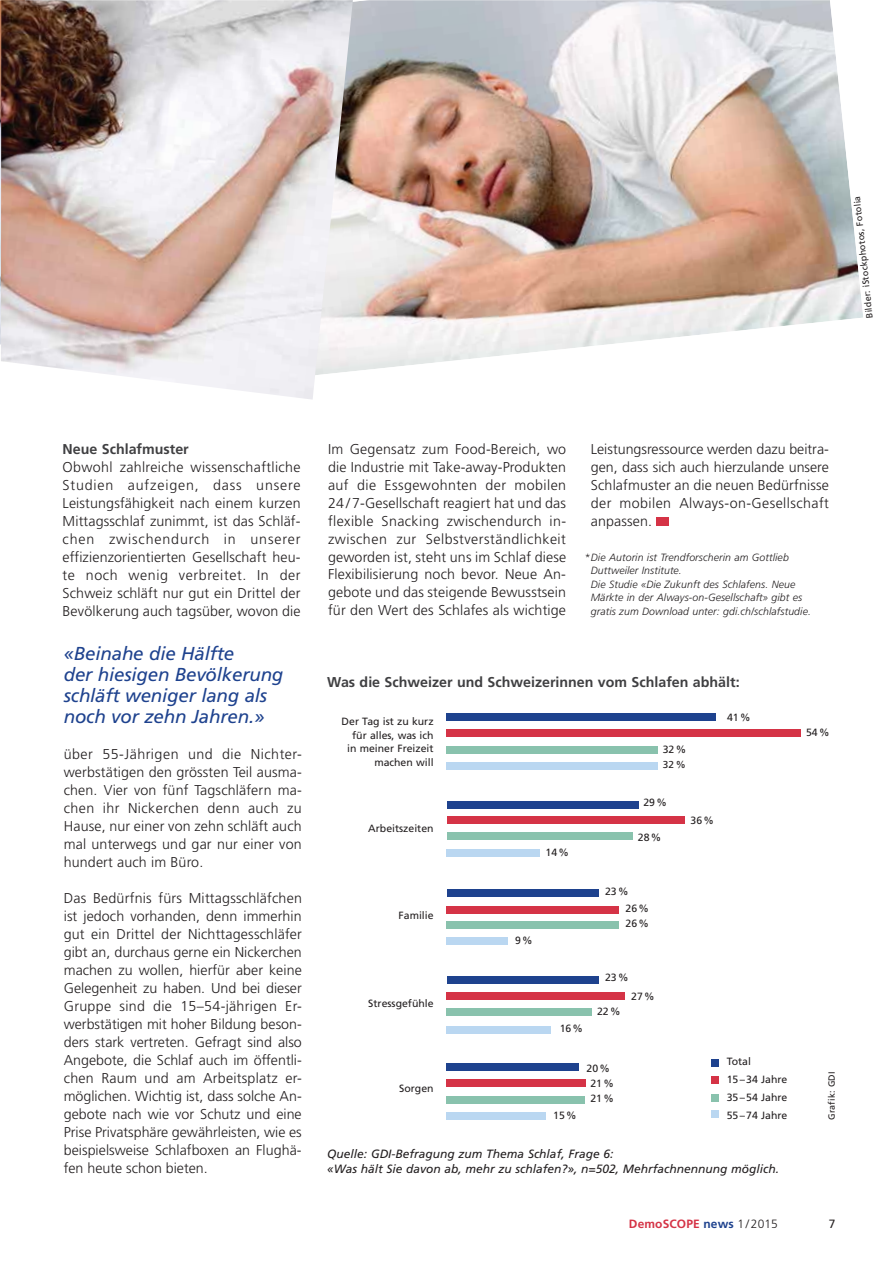
<style>
.page{position:relative;width:893px;height:1263px;background:#fff}
.page>*{position:absolute;margin:0;border:0;box-sizing:border-box;transform-origin:0 0}
.t1{font:italic 18.75px/21px "Frutiger LT Std";letter-spacing:-.01em;color:#1e428e}
.t2{font:300 14.25px/18px "Frutiger LT Std";letter-spacing:.01em;color:#231f20;text-align:justify}
.t3{font:700 14.25px "Frutiger LT Std";color:#404042}
.t4{font:italic 12px/15px "Frutiger LT Std";color:#231f20}
.t5{font:700 12px "Frutiger LT Std";letter-spacing:.01em;color:#d53346}
.t6{font:12px "Frutiger LT Std";color:#231f20}
.t7{font:10.5px/13.5px "Frutiger LT Std";color:#231f20}
.t8{font:italic 300 10.5px/13.5px "Frutiger LT Std";letter-spacing:.01em;color:#231f20}
.t9{font:10.05px "Frutiger LT Std";color:#231f20}
.t10{font:9px "Frutiger LT Std";letter-spacing:.02em;color:#231f20}
.s1{color:#1e428e}
.s2{font-weight:300;color:#231f20}
</style>
<div class="page">
<img style="left:353px;top:0;width:510px;height:371px">
<img style="left:0;top:0;width:1px;height:345px">
<img style="left:1px;top:0;width:352px;height:400px">
<div style="left:656px;top:517px;width:13px;height:9px;background:#d53346"></div>
<div style="left:447px;top:714px;width:269px;height:7px;background:#1e428e"></div>
<div style="left:447px;top:763px;width:211px;height:7px;background:#bad7f1"></div>
<div style="left:447px;top:746px;width:211px;height:8px;background:#89c2ad"></div>
<div style="left:447px;top:833px;width:185px;height:7px;background:#89c2ad"></div>
<div style="left:447px;top:921px;width:172px;height:8px;background:#89c2ad"></div>
<div style="left:447px;top:1009px;width:145px;height:7px;background:#89c2ad"></div>
<div style="left:447px;top:1096px;width:138px;height:7px;background:#89c2ad"></div>
<div style="left:447px;top:729px;width:354px;height:7px;background:#d53346"></div>
<div style="left:447px;top:816px;width:237px;height:8px;background:#d53346"></div>
<div style="left:447px;top:906px;width:172px;height:8px;background:#d53346"></div>
<div style="left:447px;top:993px;width:178px;height:7px;background:#d53346"></div>
<div style="left:447px;top:1079px;width:139px;height:7px;background:#d53346"></div>
<div style="left:447px;top:850px;width:93px;height:7px;background:#bad7f1"></div>
<div style="left:447px;top:937px;width:61px;height:8px;background:#bad7f1"></div>
<div style="left:447px;top:1026px;width:104px;height:7px;background:#bad7f1"></div>
<div style="left:447px;top:1112px;width:99px;height:7px;background:#bad7f1"></div>
<div style="left:447px;top:801px;width:191px;height:7px;background:#1e428e"></div>
<div style="left:447px;top:889px;width:152px;height:8px;background:#1e428e"></div>
<div style="left:447px;top:977px;width:152px;height:7px;background:#1e428e"></div>
<div style="left:447px;top:1063px;width:132px;height:8px;background:#1e428e"></div>
<div style="left:711px;top:1059px;width:7px;height:7px;background:#1e428e"></div>
<div style="left:711px;top:1110px;width:7px;height:7px;background:#bad7f1"></div>
<div style="left:711px;top:1094px;width:7px;height:7px;background:#89c2ad"></div>
<div style="left:711px;top:1077px;width:7px;height:7px;background:#d53346"></div>
<p class="t10" style="left:866px;top:319px;width:125px;rotate:-96deg">Bilder: iStockphotos, Fotolia</p>
<p class="t3" style="left:63px;top:440px;width:128px">Neue Schlafmuster</p>
<p class="t2" style="left:63px;top:458px;width:240px">Obwohl zahlreiche wissenschaftliche Studien aufzeigen, dass unsere Leistungsfähigkeit nach einem kurzen Mittagsschlaf zunimmt, ist das Schläf&shy;chen zwischendurch in unserer effizienz orientierten Gesellschaft heu&shy;te noch wenig verbreitet. In der Schweiz schläft nur gut ein Drittel der Bevölkerung auch tagsüber, wovon die</p>
<h1 class="t1" style="left:64px;top:643px;width:221px">«Beinahe die Hälfte<br>der hiesigen Bevölkerung schläft weniger lang als noch vor zehn Jahren.»</h1>
<p class="t2" style="left:64px;top:746px;width:240px">über 55-Jährigen und die Nichter&shy;werbstätigen den grössten Teil ausma&shy;chen. Vier von fünf Tagschläfern ma&shy;chen ihr Nickerchen denn auch zu Hause, nur einer von zehn schläft auch mal unterwegs und gar nur einer von hundert auch im Büro.</p>
<p class="t2" style="left:64px;top:890px;width:240px">Das Bedürfnis fürs Mittagsschläfchen ist jedoch vorhanden, denn immerhin gut ein Drittel der Nichttagesschläfer gibt an, durchaus gerne ein Nickerchen machen zu wollen, hierfür aber keine Gelegenheit zu haben. Und bei dieser Gruppe sind die 15–54-jährigen Er&shy;werbstätigen mit hoher Bildung beson&shy;ders stark vertreten. Gefragt sind also Angebote, die Schlaf auch im öffentli&shy;chen Raum und am Arbeitsplatz er&shy;möglichen. Wichtig ist, dass solche An&shy;gebote nach wie vor Schutz und eine Prise Privatsphäre gewährleisten, wie es beispielsweise Schlafboxen an Flughä&shy;fen heute schon bieten.</p>
<p class="t2" style="left:328px;top:440px;width:240px">Im Gegensatz zum Food-Bereich, wo die Industrie mit Take-away-Produkten auf die Essgewohnten der mobilen 24 / 7-Gesellschaft reagiert hat und das flexible Snacking zwischendurch in&shy;zwischen zur Selbstverständlichkeit geworden ist, steht uns im Schlaf diese Flexibilisierung noch bevor. Neue An&shy;gebote und das steigende Bewusstsein für den Wert des Schlafes als wichtige</p>
<p class="t2" style="left:591px;top:440px;width:240px">Leistungs ressource werden dazu beitra&shy;gen, dass sich auch hierzulande unsere Schlafmuster an die neuen Bedürfnisse der mobilen Always-on-Gesellschaft anpassen.</p>
<p class="t8" style="left:591px;top:551px;width:222px;text-indent:-6px">* Die Autorin ist Trendforscherin am Gottlieb Duttweiler Institute.<br>Die Studie «Die Zukunft des Schlafens. Neue Märkte in der Always-on-Gesellschaft» gibt es gratis zum Download unter: gdi.ch/schlafstudie.</p>
<p class="t3" style="left:327px;top:674px;width:414px">Was die Schweizer und Schweizerinnen vom Schlafen abhält:</p>
<p class="t7" style="left:342px;top:715px;width:93px;text-align:right">Der Tag ist zu kurz für alles, was ich in meiner Freizeit machen will</p>
<p class="t7" style="left:727px;top:711px;width:25px">41 %</p>
<p class="t7" style="left:663px;top:743px;width:25px">32 %</p>
<p class="t9" style="left:663px;top:761px;width:25px">32 %</p>
<p class="t7" style="left:643px;top:796px;width:25px">29 %</p>
<p class="t7" style="left:368px;top:822px;width:67px">Arbeitszeiten</p>
<p class="t7" style="left:399px;top:909px;width:37px">Familie</p>
<p class="t7" style="left:368px;top:997px;width:67px">Stressgefühle</p>
<p class="t7" style="left:399px;top:1082px;width:36px">Sorgen</p>
<p class="t7" style="left:515px;top:934px;width:19px">9 %</p>
<p class="t7" style="left:546px;top:846px;width:25px">14 %</p>
<p class="t7" style="left:638px;top:831px;width:25px">28 %</p>
<p class="t7" style="left:625px;top:884px;width:25px;line-height:16.5px;text-indent:-20px">23 %<br>26 %</p>
<p class="t7" style="left:625px;top:917px;width:25px">26 %</p>
<p class="t7" style="left:560px;top:1022px;width:25px">16 %</p>
<p class="t7" style="left:605px;top:971px;width:25px">23 %</p>
<p class="t7" style="left:597px;top:1005px;width:25px">22 %</p>
<p class="t7" style="left:631px;top:990px;width:25px">27 %</p>
<p class="t7" style="left:553px;top:1109px;width:25px">15 %</p>
<p class="t7" style="left:586px;top:1061px;width:29px;line-height:15.1px;text-align:center">20 %<br>21 %<br>21 %</p>
<p class="t7" style="left:690px;top:814px;width:25px">36 %</p>
<p class="t7" style="left:727px;top:1053px;width:62px;line-height:18px">Total<br>15 – 34 Jahre<br>35 – 54 Jahre<br>55 – 74 Jahre</p>
<p class="t4" style="left:327px;top:1147px;width:453px">Quelle: GDI-Befragung zum Thema Schlaf, Frage 6:<br>«Was hält Sie davon ab, mehr zu schlafen?», n=502, Mehrfachnennung möglich.</p>
<p class="t7" style="left:806px;top:726px;width:25px">54 %</p>
<p class="t10" style="left:828px;top:1120px;width:50px;rotate:-90deg">Grafik: GDI</p>
<p class="t5" style="left:629px;top:1217px;width:150px">DemoSCOPE <span class="s1">news</span> <span class="s2">1 / 2015</span></p>
<p class="t6" style="left:829px;top:1219px;width:8px">7</p>
</div>
